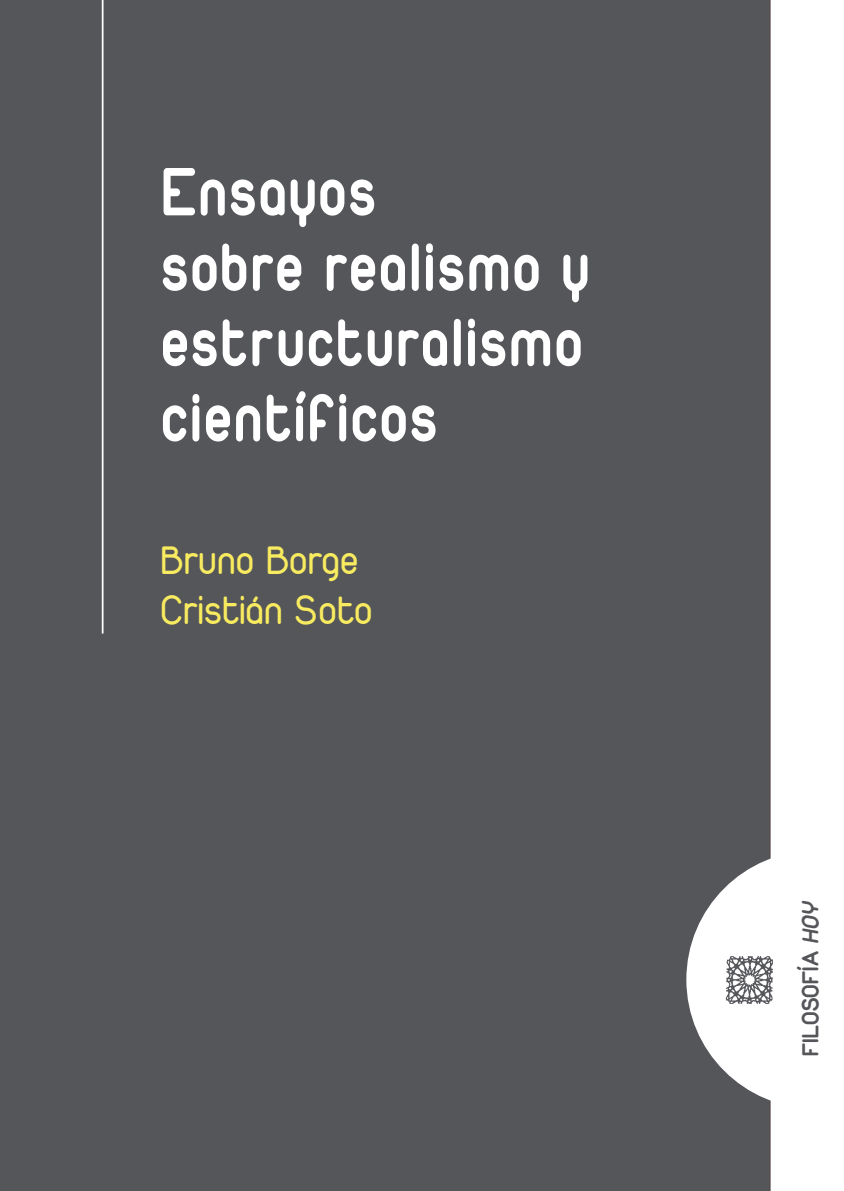
<style>
.page{position:relative;width:844px;height:1191px;background:#fff}
.page>*{position:absolute;margin:0;border:0;box-sizing:border-box;transform-origin:0 0}
.t1{font:71.75px/75.2px "Duepuntozerobold";letter-spacing:.03em;color:#fff;scale:.9 1}
.t2{font:42px/49.5px "Duepuntozero";letter-spacing:.01em;color:#f8eb60}
.t3{font:24.5px "Duepuntozerobold";letter-spacing:.01em;color:#55565a}
.s1{font-style:italic}
</style>
<div class="page">
<div style="left:0;top:0;width:770px;height:1191px;background:#55565a"></div>
<svg style="left:686px;top:850px;width:87px;height:258px"></svg>
<img style="left:725px;top:956px;width:47px;height:47px">
<hr style="left:102px;top:0;width:1px;height:633px;background:#fff">
<p class="t1" style="left:161px;top:152px;width:477px">Ensayos<br>sobre realismo y estructuralismo científicos</p>
<p class="t2" style="left:161px;top:536px;width:213px">Bruno Borge<br>Cristián Soto</p>
<p class="t3" style="left:796px;top:1056px;width:159px;rotate:-90deg">FILOSOFÍA <span class="s1">HOY</span></p>
</div>
